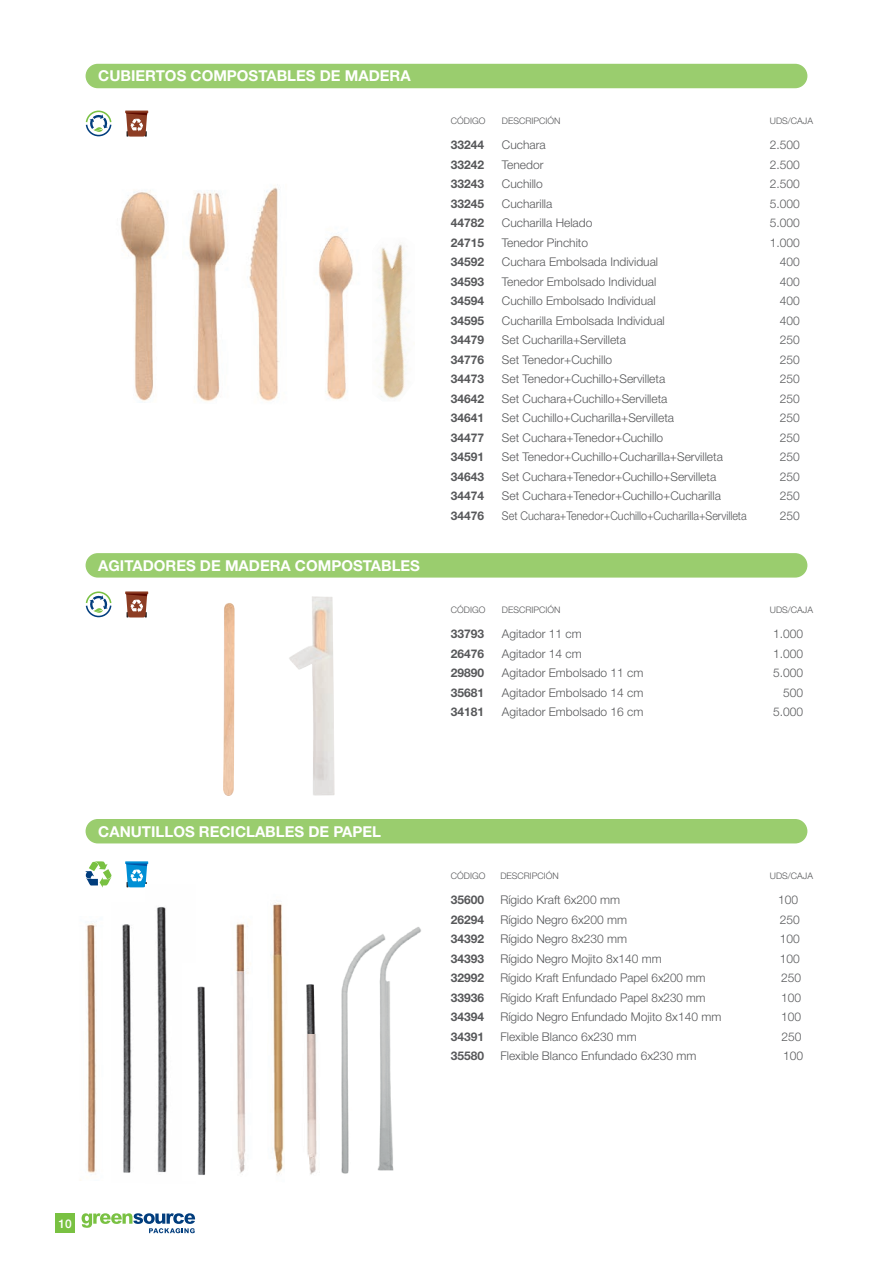
<style>
.page{position:relative;width:893px;height:1263px;background:#fff}
.page>*{position:absolute;margin:0;border:0;box-sizing:border-box;transform-origin:0 0}
.t1{font:700 15px "Helvetica Neue LT Std";color:#fff}
.t2{font:300 12px "Helvetica Neue LT Std";color:#57585a}
.t3{font:700 12px "Helvetica Neue LT Std";color:#57585a}
.t4{font:300 12px "Helvetica Neue LT Std";color:#57585a;scale:.9 1}
.t5{font:500 12px "Helvetica Neue LT Std";color:#fff}
.t6{font:300 9px "Helvetica Neue LT Std";color:#57585a}
</style>
<div class="page">
<svg style="left:85px;top:861px;width:26px;height:27px"></svg>
<div style="left:86px;top:64px;width:721px;height:24px;background:#9acd6e;border-radius:12px"></div>
<div style="left:86px;top:819px;width:721px;height:24px;background:#9acd6e;border-radius:12px"></div>
<svg style="left:82px;top:1213px;width:113px;height:20px"></svg>
<div style="left:55px;top:1213px;width:20px;height:20px;background:#79c142"></div>
<img style="left:223px;top:603px;width:12px;height:193px">
<img style="left:289px;top:596px;width:46px;height:199px">
<div style="left:86px;top:553px;width:721px;height:25px;background:#9acd6e;border-radius:12px"></div>
<img style="left:120px;top:190px;width:45px;height:211px">
<img style="left:318px;top:235px;width:35px;height:165px">
<img style="left:189px;top:190px;width:36px;height:212px">
<img style="left:249px;top:185px;width:31px;height:216px">
<img style="left:379px;top:244px;width:27px;height:155px">
<svg style="left:85px;top:110px;width:27px;height:27px"></svg>
<svg style="left:85px;top:591px;width:27px;height:27px"></svg>
<hr style="left:125px;top:111px;width:23px;height:2px;background:#8d3d24">
<svg style="left:126px;top:113px;width:21px;height:24px"></svg>
<hr style="left:125px;top:591px;width:23px;height:3px;background:#8d3d24">
<svg style="left:126px;top:593px;width:21px;height:24px"></svg>
<hr style="left:125px;top:861px;width:23px;height:3px;background:#008fd5">
<svg style="left:126px;top:863px;width:21px;height:24px"></svg>
<img style="left:270px;top:900px;width:14px;height:274px">
<img style="left:236px;top:923px;width:15px;height:251px">
<img style="left:85px;top:921px;width:12px;height:252px">
<img style="left:122px;top:924px;width:10px;height:249px">
<img style="left:146px;top:884px;width:21px;height:289px">
<img style="left:197px;top:986px;width:9px;height:189px">
<img style="left:306px;top:1033px;width:11px;height:142px">
<img style="left:306px;top:984px;width:10px;height:49px">
<img style="left:341px;top:939px;width:46px;height:235px">
<img style="left:374px;top:927px;width:47px;height:243px">
<p class="t1" style="left:98px;top:67px;width:314px">CUBIERTOS COMPOSTABLES DE MADERA</p>
<p class="t1" style="left:98px;top:556px;width:323px">AGITADORES DE MADERA COMPOSTABLES</p>
<p class="t6" style="left:451px;top:115px;width:36px">CÓDIGO</p>
<p class="t6" style="left:502px;top:115px;width:60px">DESCRIPCIÓN</p>
<p class="t6" style="left:770px;top:115px;width:45px">UDS/CAJA</p>
<p class="t3" style="left:451px;top:138px;width:35px">33244</p>
<p class="t2" style="left:502px;top:138px;width:45px">Cuchara</p>
<p class="t2" style="left:770px;top:138px;width:32px">2.500</p>
<p class="t3" style="left:451px;top:157px;width:35px">33242</p>
<p class="t2" style="left:502px;top:157px;width:43px">Tenedor</p>
<p class="t2" style="left:770px;top:157px;width:32px">2.500</p>
<p class="t3" style="left:451px;top:177px;width:35px">33243</p>
<p class="t2" style="left:502px;top:177px;width:42px">Cuchillo</p>
<p class="t2" style="left:770px;top:177px;width:32px">2.500</p>
<p class="t3" style="left:451px;top:196px;width:35px">33245</p>
<p class="t2" style="left:502px;top:196px;width:52px">Cucharilla</p>
<p class="t2" style="left:770px;top:196px;width:32px">5.000</p>
<p class="t3" style="left:451px;top:216px;width:35px">44782</p>
<p class="t2" style="left:502px;top:216px;width:92px">Cucharilla Helado</p>
<p class="t2" style="left:770px;top:216px;width:32px">5.000</p>
<p class="t3" style="left:451px;top:235px;width:35px">24715</p>
<p class="t2" style="left:502px;top:235px;width:88px">Tenedor Pinchito</p>
<p class="t2" style="left:770px;top:235px;width:32px">1.000</p>
<p class="t3" style="left:451px;top:255px;width:35px">34592</p>
<p class="t2" style="left:502px;top:255px;width:158px">Cuchara Embolsada Individual</p>
<p class="t2" style="left:780px;top:255px;width:22px">400</p>
<p class="t3" style="left:451px;top:274px;width:35px">34593</p>
<p class="t2" style="left:502px;top:274px;width:156px">Tenedor Embolsado Individual</p>
<p class="t2" style="left:780px;top:274px;width:22px">400</p>
<p class="t3" style="left:451px;top:294px;width:35px">34594</p>
<p class="t2" style="left:502px;top:294px;width:155px">Cuchillo Embolsado Individual</p>
<p class="t2" style="left:780px;top:294px;width:22px">400</p>
<p class="t3" style="left:451px;top:313px;width:35px">34595</p>
<p class="t2" style="left:502px;top:313px;width:164px">Cucharilla Embolsada Individual</p>
<p class="t2" style="left:780px;top:313px;width:22px">400</p>
<p class="t3" style="left:451px;top:333px;width:35px">34479</p>
<p class="t2" style="left:502px;top:333px;width:126px">Set Cucharilla+Servilleta</p>
<p class="t2" style="left:780px;top:333px;width:22px">250</p>
<p class="t3" style="left:451px;top:352px;width:35px">34776</p>
<p class="t2" style="left:502px;top:352px;width:112px">Set Tenedor+Cuchillo</p>
<p class="t2" style="left:780px;top:352px;width:22px">250</p>
<p class="t3" style="left:451px;top:372px;width:35px">34473</p>
<p class="t2" style="left:502px;top:372px;width:165px">Set Tenedor+Cuchillo+Servilleta</p>
<p class="t2" style="left:780px;top:372px;width:22px">250</p>
<p class="t3" style="left:451px;top:391px;width:35px">34642</p>
<p class="t2" style="left:502px;top:391px;width:167px">Set Cuchara+Cuchillo+Servilleta</p>
<p class="t2" style="left:780px;top:391px;width:22px">250</p>
<p class="t3" style="left:451px;top:411px;width:35px">34641</p>
<p class="t2" style="left:502px;top:411px;width:174px">Set Cuchillo+Cucharilla+Servilleta</p>
<p class="t2" style="left:780px;top:411px;width:22px">250</p>
<p class="t3" style="left:451px;top:430px;width:35px">34477</p>
<p class="t2" style="left:502px;top:430px;width:163px">Set Cuchara+Tenedor+Cuchillo</p>
<p class="t2" style="left:780px;top:430px;width:22px">250</p>
<p class="t3" style="left:451px;top:450px;width:35px">34591</p>
<p class="t2" style="left:502px;top:450px;width:223px">Set Tenedor+Cuchillo+Cucharilla+Servilleta</p>
<p class="t2" style="left:780px;top:450px;width:22px">250</p>
<p class="t3" style="left:451px;top:469px;width:35px">34643</p>
<p class="t2" style="left:502px;top:469px;width:216px">Set Cuchara+Tenedor+Cuchillo+Servilleta</p>
<p class="t2" style="left:780px;top:469px;width:22px">250</p>
<p class="t3" style="left:451px;top:489px;width:35px">34474</p>
<p class="t2" style="left:502px;top:489px;width:221px">Set Cuchara+Tenedor+Cuchillo+Cucharilla</p>
<p class="t2" style="left:780px;top:489px;width:22px">250</p>
<p class="t3" style="left:451px;top:508px;width:35px">34476</p>
<p class="t4" style="left:502px;top:508px;width:274px">Set Cuchara+Tenedor+Cuchillo+Cucharilla+Servilleta</p>
<p class="t2" style="left:780px;top:508px;width:22px">250</p>
<p class="t6" style="left:451px;top:604px;width:36px">CÓDIGO</p>
<p class="t6" style="left:502px;top:604px;width:60px">DESCRIPCIÓN</p>
<p class="t6" style="left:770px;top:604px;width:45px">UDS/CAJA</p>
<p class="t3" style="left:451px;top:627px;width:35px">33793</p>
<p class="t2" style="left:502px;top:627px;width:81px">Agitador 11 cm</p>
<p class="t2" style="left:773px;top:627px;width:32px">1.000</p>
<p class="t3" style="left:451px;top:646px;width:35px">26476</p>
<p class="t2" style="left:502px;top:646px;width:81px">Agitador 14 cm</p>
<p class="t2" style="left:773px;top:646px;width:32px">1.000</p>
<p class="t3" style="left:451px;top:666px;width:35px">29890</p>
<p class="t2" style="left:502px;top:666px;width:143px">Agitador Embolsado 11 cm</p>
<p class="t2" style="left:773px;top:666px;width:32px">5.000</p>
<p class="t3" style="left:451px;top:685px;width:35px">35681</p>
<p class="t2" style="left:502px;top:685px;width:143px">Agitador Embolsado 14 cm</p>
<p class="t2" style="left:783px;top:685px;width:22px">500</p>
<p class="t3" style="left:451px;top:705px;width:35px">34181</p>
<p class="t2" style="left:502px;top:705px;width:143px">Agitador Embolsado 16 cm</p>
<p class="t2" style="left:773px;top:705px;width:32px">5.000</p>
<p class="t1" style="left:98px;top:822px;width:284px">CANUTILLOS RECICLABLES DE PAPEL</p>
<p class="t6" style="left:451px;top:870px;width:36px">CÓDIGO</p>
<p class="t6" style="left:500px;top:870px;width:60px">DESCRIPCIÓN</p>
<p class="t6" style="left:770px;top:870px;width:45px">UDS/CAJA</p>
<p class="t3" style="left:451px;top:892px;width:35px">35600</p>
<p class="t2" style="left:500px;top:892px;width:121px">Rígido Kraft 6x200 mm</p>
<p class="t2" style="left:778px;top:892px;width:22px">100</p>
<p class="t3" style="left:451px;top:912px;width:35px">26294</p>
<p class="t2" style="left:500px;top:912px;width:128px">Rígido Negro 6x200 mm</p>
<p class="t2" style="left:780px;top:912px;width:22px">250</p>
<p class="t3" style="left:451px;top:931px;width:35px">34392</p>
<p class="t2" style="left:500px;top:931px;width:128px">Rígido Negro 8x230 mm</p>
<p class="t2" style="left:780px;top:931px;width:22px">100</p>
<p class="t3" style="left:451px;top:951px;width:35px">34393</p>
<p class="t2" style="left:500px;top:951px;width:163px">Rígido Negro Mojito 8x140 mm</p>
<p class="t2" style="left:780px;top:951px;width:22px">100</p>
<p class="t3" style="left:451px;top:970px;width:35px">32992</p>
<p class="t2" style="left:500px;top:970px;width:207px">Rígido Kraft Enfundado Papel 6x200 mm</p>
<p class="t2" style="left:781px;top:970px;width:22px">250</p>
<p class="t3" style="left:451px;top:990px;width:35px">33936</p>
<p class="t2" style="left:500px;top:990px;width:207px">Rígido Kraft Enfundado Papel 8x230 mm</p>
<p class="t2" style="left:781px;top:990px;width:22px">100</p>
<p class="t3" style="left:451px;top:1009px;width:35px">34394</p>
<p class="t2" style="left:500px;top:1009px;width:222px">Rígido Negro Enfundado Mojito 8x140 mm</p>
<p class="t2" style="left:781px;top:1009px;width:22px">100</p>
<p class="t3" style="left:451px;top:1029px;width:35px">34391</p>
<p class="t2" style="left:500px;top:1029px;width:138px">Flexible Blanco 6x230 mm</p>
<p class="t2" style="left:782px;top:1029px;width:22px">250</p>
<p class="t3" style="left:451px;top:1048px;width:35px">35580</p>
<p class="t2" style="left:500px;top:1048px;width:198px">Flexible Blanco Enfundado 6x230 mm</p>
<p class="t2" style="left:783px;top:1048px;width:22px">100</p>
<p class="t5" style="left:59px;top:1216px;width:15px">10</p>
</div>
